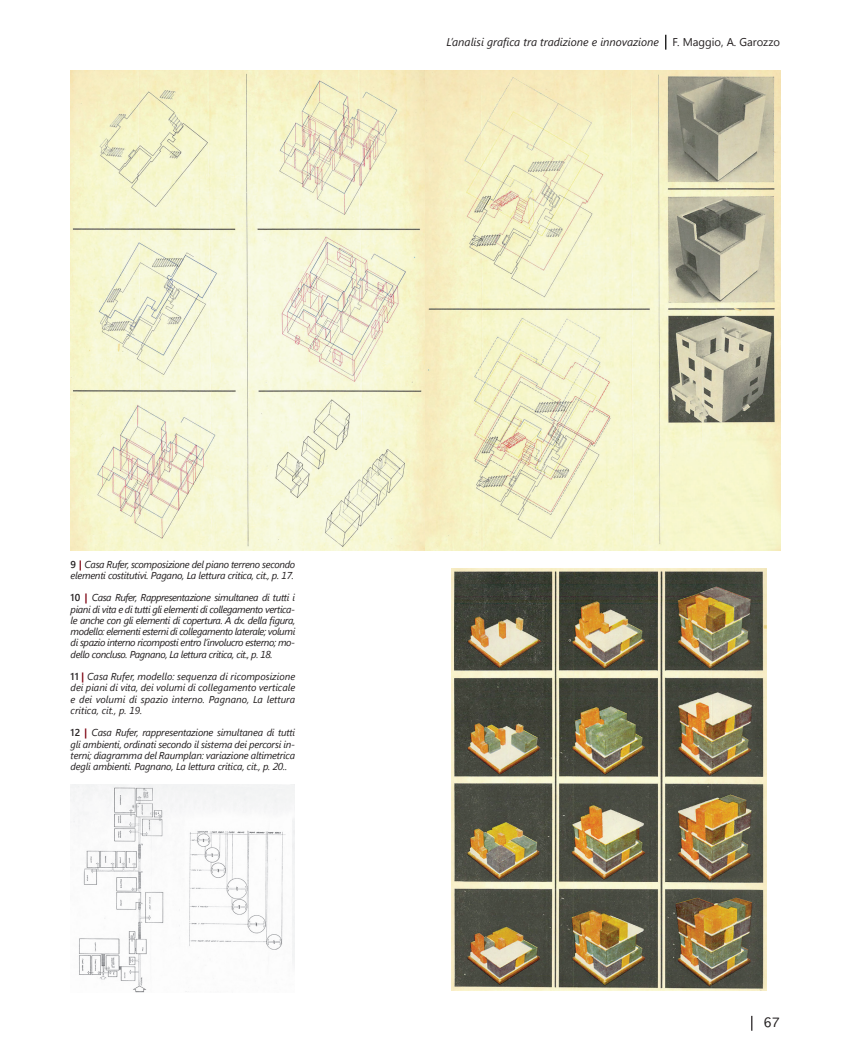
<style>
.page{position:relative;width:851px;height:1063px;background:#fff}
.page>*{position:absolute;margin:0;border:0;box-sizing:border-box;transform-origin:0 0}
.t1{font:12.5px "Sathu";color:#231f20}
.t2{font:italic 11.25px "Segoe UI";color:#231f20}
.t3{font:italic 10px/11.2px "Segoe UI";letter-spacing:-.03em;color:#231f20;text-align:justify}
.s1{font-style:normal}
.s2{font-weight:600;font-style:normal}
.s3{font-weight:700;font-style:normal;color:#7e0412}
</style>
<div class="page">
<svg style="left:665px;top:35px;width:1px;height:15px"></svg>
<svg style="left:751px;top:1016px;width:1px;height:15px"></svg>
<img style="left:71px;top:71px;width:354px;height:480px">
<img style="left:425px;top:71px;width:355px;height:480px">
<img style="left:451px;top:568px;width:315px;height:423px">
<img style="left:71px;top:785px;width:224px;height:207px">
<p class="t2" style="left:446px;top:34px;width:335px">L’analisi grafica tra tradizione e innovazione <span class="s1">F. Maggio, A. Garozzo</span></p>
<p class="t3" style="left:71px;top:558px;width:226px"><span class="s2">9</span> <span class="s3">|</span> Casa Rufer, scomposizione del piano terreno secondo elementi costitutivi. Pagano, La lettura critica, cit., p. 17.</p>
<p class="t3" style="left:71px;top:592px;width:226px"><span class="s2">10</span> <span class="s3">|</span> Casa Rufer, Rappresentazione simultanea di tutti i piani di vita e di tutti gli elementi di collegamento vertica&shy;le anche con gli elementi di copertura. A dx. della figura, modello: elementi esterni di collegamento laterale; volumi di spazio interno ricomposti entro l’involucro esterno; mo&shy;dello concluso. Pagnano, La lettura critica, cit., p. 18.</p>
<p class="t3" style="left:71px;top:670px;width:226px"><span class="s2">11</span> <span class="s3">|</span> Casa Rufer, modello: sequenza di ricomposizione dei piani di vita, dei volumi di collegamento verticale e dei volumi di spazio interno. Pagnano, La lettura critica, cit., p. 19.</p>
<p class="t3" style="left:71px;top:727px;width:226px"><span class="s2">12</span> <span class="s3">|</span> Casa Rufer, rappresentazione simultanea di tutti gli ambienti, ordinati secondo il sistema dei percorsi in&shy;terni; diagramma del Raumplan: variazione altimetrica degli ambienti. Pagnano, La lettura critica, cit., p. 20..</p>
<p class="t1" style="left:763px;top:1016px;width:18px">67</p>
</div>
